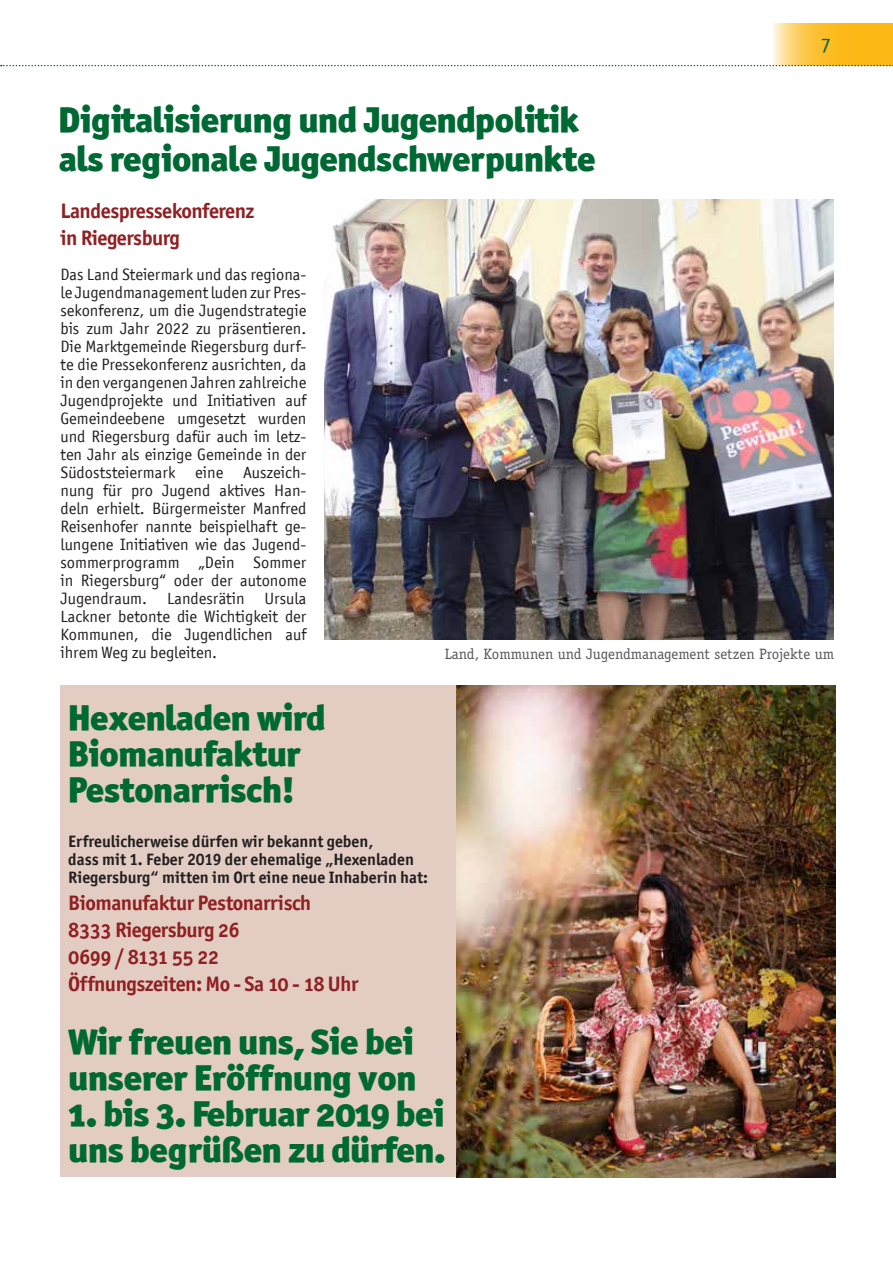
<style>
.page{position:relative;width:893px;height:1263px;background:#fff}
.page>*{position:absolute;margin:0;border:0;box-sizing:border-box;transform-origin:0 0}
.t1{font:36px/36px "Officina San Blk OSITCTT Black";letter-spacing:-.025em;color:#006933}
.t2{font:21px/27px "Officina San ITC Bold OS";letter-spacing:-.025em;color:#902023}
.t3{font:21px "Officina Serif OSITCTT Book";color:#006933}
.t4{font:16.5px/18px "Officina San ITC";color:#231f20;text-align:justify}
.t5{font:700 16.5px/18px "Officina San ITC";color:#231f20}
.t6{font:15px "Officina Serif Std";color:#57585a}
</style>
<div class="page">
<svg style="left:773px;top:23px;width:120px;height:42px;background:#fcc43c"></svg>
<svg style="left:1px;top:65px;width:892px;height:1px"></svg>
<div style="left:60px;top:686px;width:774px;height:491px;background:#e3cdc3"></div>
<img style="left:456px;top:686px;width:379px;height:492px">
<img style="left:324px;top:200px;width:509px;height:439px">
<p class="t3" style="left:821px;top:32px;width:12px">7</p>
<h1 class="t1" style="left:58px;top:100px;width:539px;line-height:39px">Digitalisierung und Jugendpolitik als regionale Jugendschwerpunkte</h1>
<p class="t2" style="left:60px;top:197px;width:196px">Landespressekonferenz in Riegersburg</p>
<p class="t4" style="left:60px;top:265px;width:247px">Das Land Steiermark und das regiona&shy;le Jugendmanagement luden zur Pres&shy;sekonferenz, um die Jugendstrategie bis zum Jahr 2022 zu präsentieren.<br>Die Marktgemeinde Riegersburg durf&shy;te die Pressekonferenz ausrichten, da in den vergangenen Jahren zahlreiche Jugendprojekte und Initiativen auf Gemeindeebene umgesetzt wurden und Riegersburg dafür auch im letz&shy;ten Jahr als einzige Gemeinde in der Südoststeiermark eine Auszeich&shy;nung für pro Jugend aktives Han&shy;deln erhielt. Bürgermeister Manfred Reisenhofer nannte beispielhaft ge&shy;lungene Initiativen wie das Jugend&shy;sommerprogramm „Dein Sommer in Riegersburg“ oder der autonome Jugendraum. Landesrätin Ursula Lackner betonte die Wichtigkeit der Kommunen, die Jugendlichen auf ihrem Weg zu begleiten.</p>
<p class="t6" style="left:445px;top:645px;width:391px">Land, Kommunen und Jugendmanagement setzen Projekte um</p>
<h1 class="t1" style="left:68px;top:699px;width:259px">Hexenladen wird<br>Biomanufaktur<br>Pestonarrisch!</h1>
<p class="t5" style="left:68px;top:832px;width:361px">Erfreulicherweise dürfen wir bekannt geben,<br>dass mit 1. Feber 2019 der ehemalige „Hexenladen<br>Riegersburg“ mitten im Ort eine neue Inhaberin hat:</p>
<p class="t2" style="left:68px;top:889px;width:292px">Biomanufaktur Pestonarrisch<br>8333 Riegersburg 26<br>0699 / 8131 55 22<br>Öffnungszeiten: Mo - Sa 10 - 18 Uhr</p>
<h1 class="t1" style="left:68px;top:1023px;width:350px">Wir freuen uns, Sie bei unserer Eröffnung von</h1>
<h1 class="t1" style="left:68px;top:1095px;width:379px">1. bis 3. Februar 2019 bei uns begrüßen zu dürfen.</h1>
</div>
